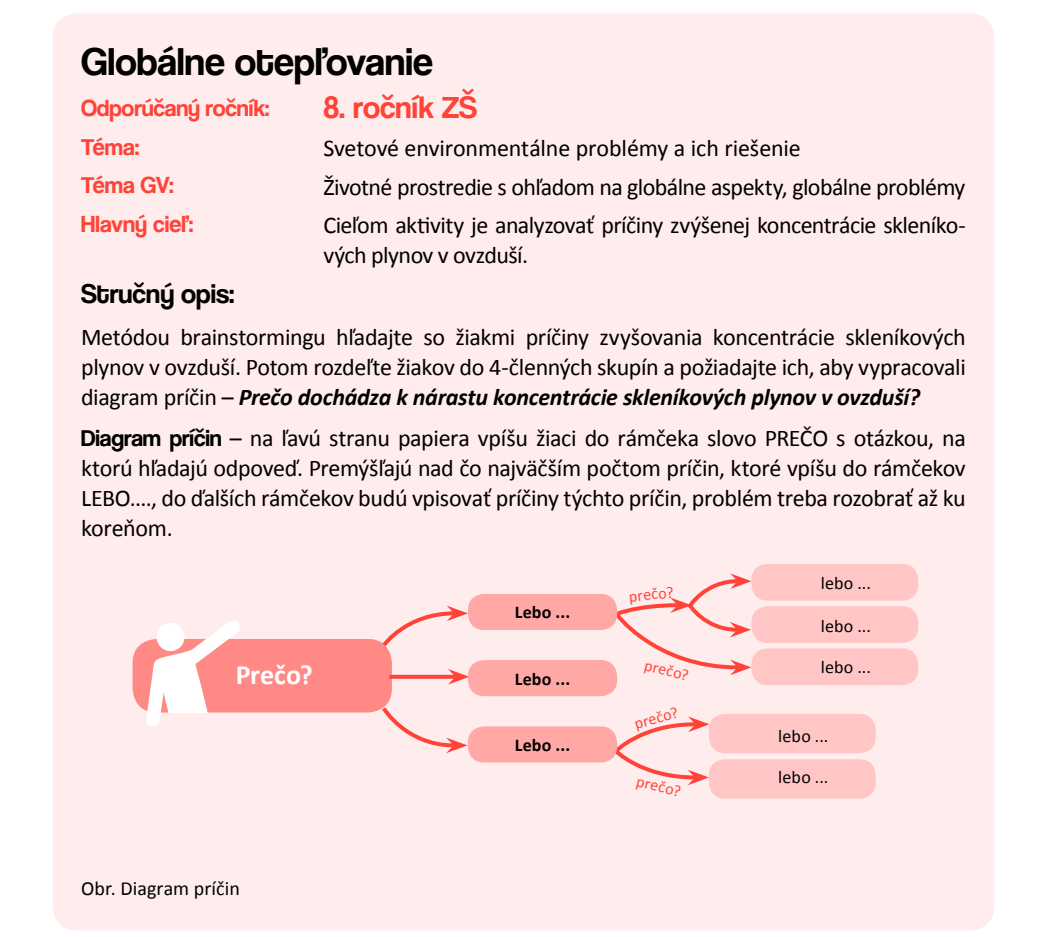
<style>
.page{position:relative;width:1047px;height:937px;background:#fff}
.page>*{position:absolute;margin:0;border:0;box-sizing:border-box;transform-origin:0 0}
.t1{font:40px "Coolvetica Rg";letter-spacing:.005em;color:#000}
.t2{font:32px "Coolvetica Rg";letter-spacing:.005em;color:#ff4338}
.t3{font:28px "Coolvetica Rg";letter-spacing:.005em;color:#000}
.t4{font:700 28px "Calibri";color:#fff}
.t5{font:24px/30px "Calibri";letter-spacing:-.02em;color:#000;text-align:justify}
.t6{font:24px/38.4px "Coolvetica Rg";color:#ff4338}
.t7{font:20px "Calibri";letter-spacing:.005em;color:#000}
.t8{font:18px "Calibri";letter-spacing:.01em;color:#000}
.t9{font:700 18px "Calibri";letter-spacing:.015em;color:#000}
.t10{font:16px "Calibri";color:#ff4338}
.s1{font-weight:700;font-style:italic}
.s2{font-family:"Coolvetica Rg"}
</style>
<div class="page">
<div style="left:53px;top:13px;width:941px;height:917px;background:#ffecec;border-radius:24px"></div>
<div style="left:133px;top:639px;width:259px;height:74px;background:#ff8985;border-radius:24px"></div>
<svg style="left:146px;top:620px;width:95px;height:107px"></svg>
<svg style="left:380px;top:606px;width:88px;height:43px"></svg>
<svg style="left:380px;top:704px;width:87px;height:49px"></svg>
<svg style="left:611px;top:716px;width:98px;height:69px"></svg>
<svg style="left:389px;top:675px;width:59px;height:4px"></svg>
<svg style="left:448px;top:669px;width:21px;height:16px"></svg>
<div style="left:709px;top:759px;width:166px;height:40px;background:#ffc6c5;border-radius:16px"></div>
<div style="left:751px;top:606px;width:167px;height:37px;background:#ffc6c5;border-radius:16px"></div>
<div style="left:751px;top:648px;width:167px;height:37px;background:#ffc6c5;border-radius:16px"></div>
<div style="left:709px;top:714px;width:166px;height:39px;background:#ffc6c5;border-radius:16px"></div>
<div style="left:751px;top:564px;width:167px;height:37px;background:#ffc6c5;border-radius:16px"></div>
<svg style="left:608px;top:573px;width:143px;height:102px"></svg>
<div style="left:468px;top:594px;width:149px;height:36px;background:#ffa8a5;border-radius:16px"></div>
<div style="left:468px;top:660px;width:149px;height:36px;background:#ffa8a5;border-radius:16px"></div>
<div style="left:468px;top:726px;width:149px;height:36px;background:#ffa8a5;border-radius:16px"></div>
<h1 class="t1" style="left:81px;top:38px;width:353px">Globálne otepľovanie</h1>
<p class="t6" style="left:81px;top:89px;width:190px">Odporúčaný ročník:<br>Téma:<br>Téma GV:<br>Hlavný cieľ:</p>
<h2 class="t2" style="left:323px;top:88px;width:155px">8. ročník ZŠ</h2>
<p class="t5" style="left:323px;top:129px;width:644px;line-height:38.4px;text-align:left">Svetové environmentálne problémy a ich riešenie<br>Životné prostredie s ohľadom na globálne aspekty, globálne problémy<br>Cieľom aktivity je analyzovať príčiny zvýšenej koncentrácie skleníko-</p>
<p class="t5" style="left:323px;top:240px;width:206px">vých plynov v ovzduší.</p>
<p class="t3" style="left:81px;top:278px;width:155px">Stručný opis:</p>
<p class="t5" style="left:81px;top:322px;width:886px">Metódou brainstormingu hľadajte so žiakmi príčiny zvyšovania koncentrácie skleníkových plynov v ovzduší. Potom rozdeľte žiakov do 4-členných skupín a požiadajte ich, aby vypracovali diagram príčin – <span class="s1">Prečo dochádza k nárastu koncentrácie skleníkových plynov v ovzduší?</span></p>
<p class="t5" style="left:81px;top:423px;width:886px"><span class="s2">Diagram príčin</span> – na ľavú stranu papiera vpíšu žiaci do rámčeka slovo PREČO s otázkou, na ktorú hľadajú odpoveď. Premýšľajú nad čo najväčším počtom príčin, ktoré vpíšu do rámčekov LEBO...., do ďalších rámčekov budú vpisovať príčiny týchto príčin, problém treba rozobrať až ku koreňom.</p>
<p class="t4" style="left:236px;top:656px;width:79px">Prečo?</p>
<p class="t7" style="left:81px;top:876px;width:160px">Obr. Diagram príčin</p>
<p class="t9" style="left:515px;top:601px;width:57px">Lebo ...</p>
<p class="t9" style="left:515px;top:667px;width:57px">Lebo ...</p>
<p class="t9" style="left:515px;top:734px;width:57px">Lebo ...</p>
<p class="t10" style="left:628px;top:586px;width:46px;rotate:-6deg">prečo?</p>
<p class="t10" style="left:647px;top:655px;width:46px;rotate:14deg">prečo?</p>
<p class="t10" style="left:632px;top:714px;width:46px;rotate:-16deg">prečo?</p>
<p class="t10" style="left:639px;top:771px;width:46px;rotate:14deg">prečo?</p>
<p class="t8" style="left:820px;top:572px;width:52px">lebo ...</p>
<p class="t8" style="left:820px;top:615px;width:52px">lebo ...</p>
<p class="t8" style="left:820px;top:656px;width:52px">lebo ...</p>
<p class="t8" style="left:778px;top:724px;width:52px">lebo ...</p>
<p class="t8" style="left:778px;top:766px;width:52px">lebo ...</p>
</div>
